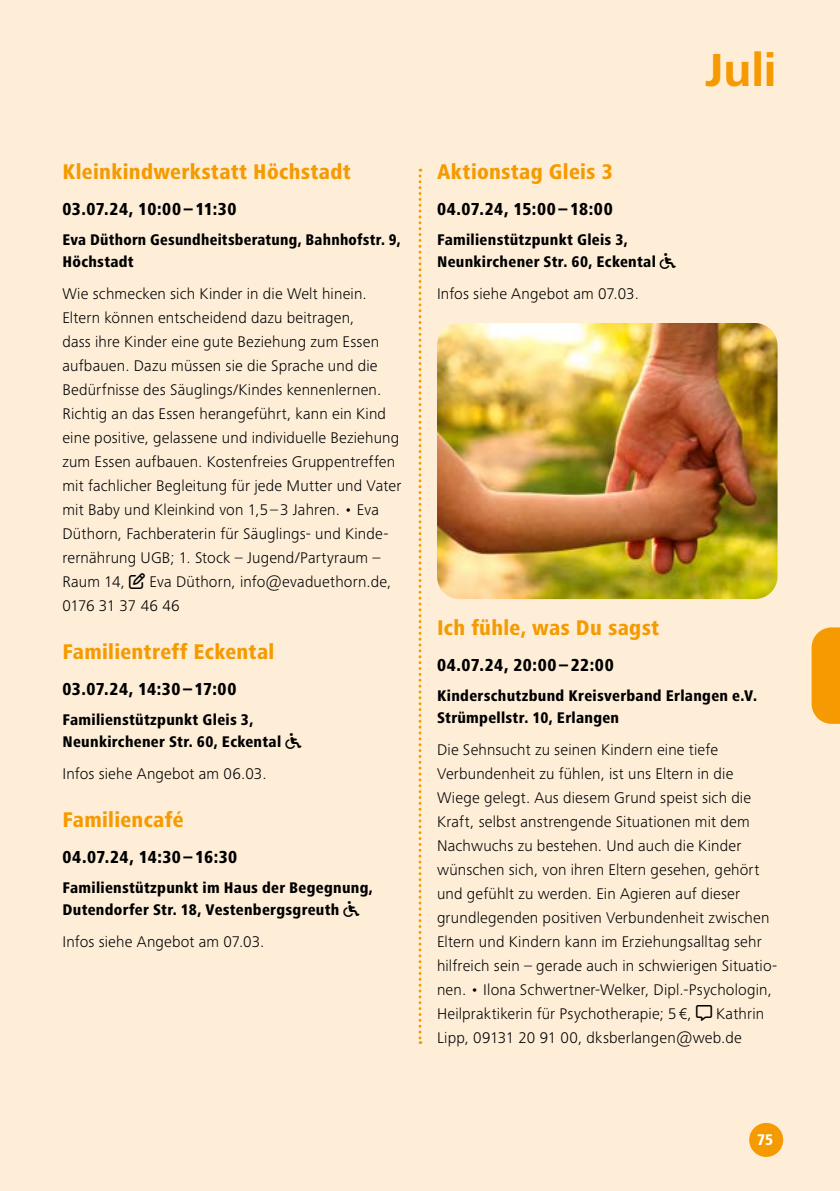
<style>
.page{position:relative;width:840px;height:1191px;background:#fff}
.page>*{position:absolute;margin:0;border:0;box-sizing:border-box;transform-origin:0 0}
.t1{font:700 48px "Frutiger Next LTW1 G";color:#f59a00}
.H3_Headline_11_12pt_orange{font:800 condensed 22px "Frutiger Next LTW1 G";letter-spacing:.015em;color:#f59a00}
.Datum_Uhrzeit_9_12pt{font:800 condensed 18px "Frutiger Next LTW1 G";letter-spacing:.025em;color:#000}
.Grundschrift_8_12pt{font:300 16px/24px "Frutiger Next LTW1 G";letter-spacing:.01em;color:#000}
.Veranstaltungsort_8_11pt{font:800 condensed 16px/22px "Frutiger Next LTW1 G";letter-spacing:.02em;color:#000}
.t2{font:800 condensed 16px "Frutiger Next LTW1 G";color:#fff}
</style>
<div class="page">
<div style="left:0;top:0;width:839px;height:1191px;background:#feeed8"></div>
<svg style="left:811px;top:627px;width:28px;height:97px;background:#f5a113"></svg>
<svg style="left:418px;top:169px;width:3px;height:875px"></svg>
<img style="left:437px;top:323px;width:340px;height:276px">
<div style="left:748px;top:1123px;width:34px;height:34px;background:#f59a00;border-radius:50%"></div>
<p class="H3_Headline_11_12pt_orange" style="left:62px;top:159px;width:289px">Kleinkindwerkstatt Höchstadt</p>
<p class="Datum_Uhrzeit_9_12pt" style="left:62px;top:199px;width:175px">03.07.24, 10:00 – 11:30</p>
<p class="Veranstaltungsort_8_11pt" style="left:62px;top:229px;width:340px">Eva Düthorn Gesundheitsberatung, Bahnhofstr. 9,<br>Höchstadt</p>
<p class="Grundschrift_8_12pt" style="left:62px;top:282px;width:340px">Wie schmecken sich Kinder in die Welt hinein.<br>Eltern können entscheidend dazu beitragen,<br>dass ihre Kinder eine gute Beziehung zum Essen aufbauen. Dazu müssen sie die Sprache und die Bedürfnisse des Säuglings/Kindes kennenlernen.<br>Richtig an das Essen herangeführt, kann ein Kind eine positive, gelassene und individuelle Beziehung zum Essen aufbauen. Kostenfreies Gruppentreffen mit fachlicher Begleitung für jede Mutter und Vater mit Baby und Kleinkind von 1,5–3 Jahren. • Eva Düthorn, Fachberaterin für Säuglings- und Kinde&shy;rernährung UGB; 1. Stock – Jugend/Partyraum – Raum 14,</p>
<p class="Grundschrift_8_12pt" style="left:62px;top:570px;width:330px;text-indent:87px">Eva Düthorn, info@evaduethorn.de,<br>0176 31 37 46 46</p>
<p class="H3_Headline_11_12pt_orange" style="left:62px;top:639px;width:213px">Familientreff Eckental</p>
<p class="Datum_Uhrzeit_9_12pt" style="left:62px;top:679px;width:175px">03.07.24, 14:30 – 17:00</p>
<p class="Veranstaltungsort_8_11pt" style="left:62px;top:709px;width:240px">Familienstützpunkt Gleis 3,<br>Neunkirchener Str. 60, Eckental ★★</p>
<p class="Grundschrift_8_12pt" style="left:62px;top:762px;width:205px">Infos siehe Angebot am 06.03.</p>
<p class="H3_Headline_11_12pt_orange" style="left:62px;top:807px;width:122px">Familiencafé</p>
<p class="Datum_Uhrzeit_9_12pt" style="left:62px;top:847px;width:176px">04.07.24, 14:30 – 16:30</p>
<p class="Veranstaltungsort_8_11pt" style="left:62px;top:877px;width:312px">Familienstützpunkt im Haus der Begegnung,<br>Dutendorfer Str. 18, Vestenbergsgreuth ★★</p>
<p class="Grundschrift_8_12pt" style="left:62px;top:930px;width:203px">Infos siehe Angebot am 07.03.</p>
<h1 class="t1" style="left:705px;top:42px;width:72px">Juli</h1>
<p class="H3_Headline_11_12pt_orange" style="left:437px;top:159px;width:177px">Aktionstag Gleis 3</p>
<p class="Datum_Uhrzeit_9_12pt" style="left:437px;top:199px;width:177px">04.07.24, 15:00–18:00</p>
<p class="Veranstaltungsort_8_11pt" style="left:437px;top:229px;width:240px">Familienstützpunkt Gleis 3,<br>Neunkirchener Str. 60, Eckental ★★</p>
<p class="Grundschrift_8_12pt" style="left:437px;top:282px;width:203px">Infos siehe Angebot am 07.03.</p>
<p class="H3_Headline_11_12pt_orange" style="left:437px;top:615px;width:224px">Ich fühle, was Du sagst</p>
<p class="Datum_Uhrzeit_9_12pt" style="left:437px;top:655px;width:178px">04.07.24, 20:00–22:00</p>
<p class="Veranstaltungsort_8_11pt" style="left:437px;top:685px;width:321px">Kinderschutzbund Kreisverband Erlangen e.V.<br>Strümpellstr. 10, Erlangen</p>
<p class="Grundschrift_8_12pt" style="left:437px;top:738px;width:341px">Die Sehnsucht zu seinen Kindern eine tiefe Verbundenheit zu fühlen, ist uns Eltern in die Wiege gelegt. Aus diesem Grund speist sich die Kraft, selbst anstrengende Situationen mit dem Nachwuchs zu bestehen. Und auch die Kinder wünschen sich, von ihren Eltern gesehen, gehört und gefühlt zu werden. Ein Agieren auf dieser grundlegenden positiven Verbundenheit zwischen Eltern und Kindern kann im Erziehungsalltag sehr hilfreich sein – gerade auch in schwierigen Situatio&shy;nen. • Ilona Schwertner-Welker, Dipl.-Psychologin, Heilpraktikerin für Psychotherapie; 5€,</p>
<p class="Grundschrift_8_12pt" style="left:437px;top:1002px;width:328px;text-indent:279px">Kathrin<br>Lipp, 09131 20 91 00, dksberlangen@web.de</p>
<p class="t2" style="left:756px;top:1130px;width:18px">75</p>
</div>
